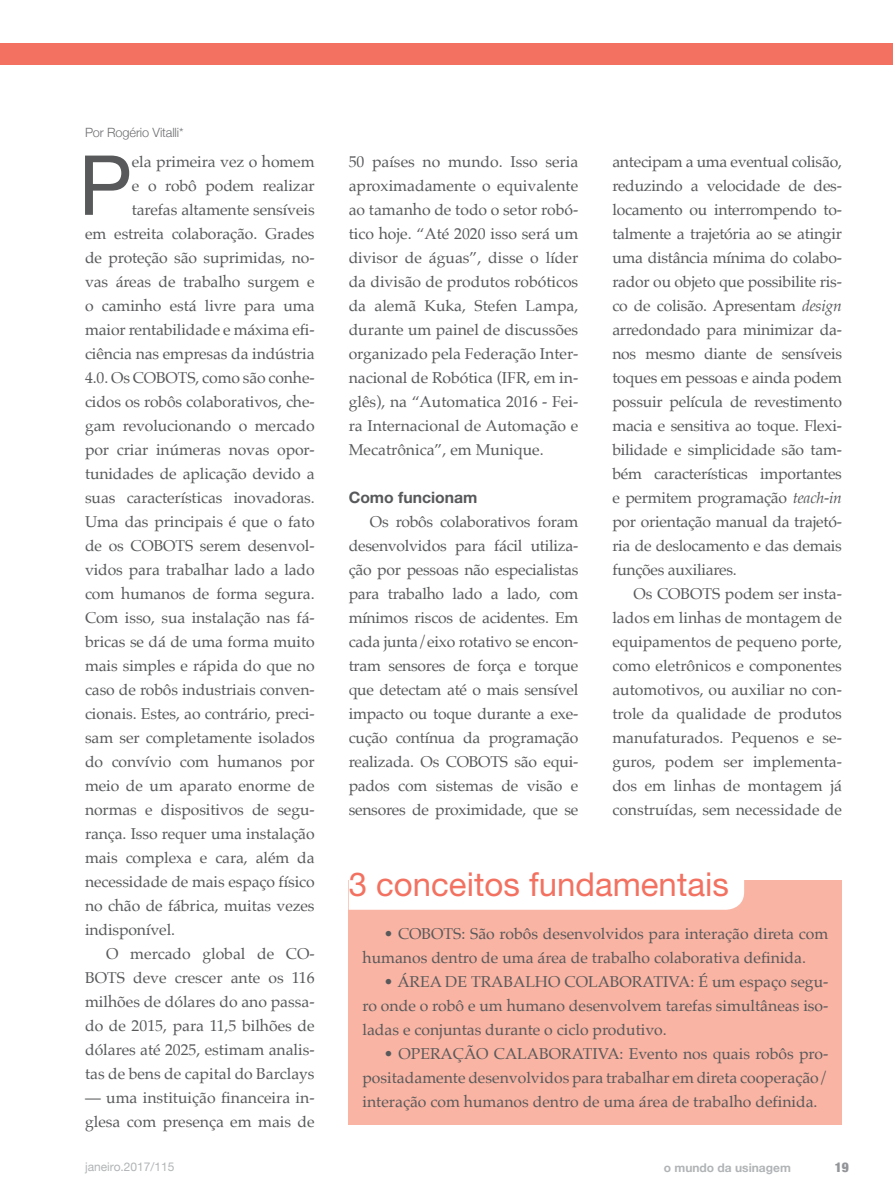
<style>
.page{position:relative;width:893px;height:1191px;background:#fff}
.page>*{position:absolute;margin:0;border:0;box-sizing:border-box;transform-origin:0 0}
.t1{font:82.95px "Helvetica Neue";color:#58595b}
.t2{font:33px "Helvetica Neue LT Std";color:#f37160}
.t3{font:15.75px/24px "Palatino";letter-spacing:-.005em;color:#58595b;text-align:justify}
.t4{font:700 15.75px "Helvetica Neue LT Std";color:#58595b}
.t5{font:900 condensed 13.5px "Helvetica Neue";color:#939598}
.t6{font:300 12.75px "Helvetica Neue";letter-spacing:-.01em;color:#6d6e71}
.t7{font:12px "Helvetica Neue";color:#b1b4b6}
.t8{font:700 12px "Helvetica Neue";color:#b1b4b6}
.s1{font-style:italic}
</style>
<div class="page">
<div style="left:0;top:43px;width:893px;height:21px;background:#f37160"></div>
<div style="left:349px;top:880px;width:493px;height:244px;background:#f9b4a3"></div>
<div style="left:349px;top:880px;width:395px;height:29px;background:#fff"></div>
<p class="t6" style="left:85px;top:122px;width:100px">Por Rogério Vitalli*</p>
<h1 class="t1" style="left:79px;top:125px;width:55px">P</h1>
<p class="t3" style="left:132px;top:149px;width:184px">ela primeira vez o homem</p>
<p class="t3" style="left:132px;top:173px;width:184px">e o robô podem realizar</p>
<p class="t3" style="left:132px;top:197px;width:184px">tarefas altamente sensíveis</p>
<p class="t3" style="left:85px;top:221px;width:231px">em estreita colaboração. Grades</p>
<p class="t3" style="left:85px;top:245px;width:231px">de proteção são suprimidas, no-</p>
<p class="t3" style="left:85px;top:269px;width:231px">vas áreas de trabalho surgem e</p>
<p class="t3" style="left:85px;top:293px;width:231px">o caminho está livre para uma</p>
<p class="t3" style="left:85px;top:317px;width:231px">maior rentabilidade e máxima efi-</p>
<p class="t3" style="left:85px;top:341px;width:231px">ciência nas empresas da indústria</p>
<p class="t3" style="left:85px;top:365px;width:231px">4.0. Os COBOTS, como são conhe-</p>
<p class="t3" style="left:85px;top:389px;width:231px">cidos os robôs colaborativos, che-</p>
<p class="t3" style="left:85px;top:413px;width:231px">gam revolucionando o mercado</p>
<p class="t3" style="left:85px;top:437px;width:231px">por criar inúmeras novas opor-</p>
<p class="t3" style="left:85px;top:461px;width:231px">tunidades de aplicação devido a</p>
<p class="t3" style="left:85px;top:485px;width:231px">suas características inovadoras.</p>
<p class="t3" style="left:85px;top:509px;width:231px">Uma das principais é que o fato</p>
<p class="t3" style="left:85px;top:533px;width:231px">de os COBOTS serem desenvol-</p>
<p class="t3" style="left:85px;top:557px;width:231px">vidos para trabalhar lado a lado</p>
<p class="t3" style="left:85px;top:581px;width:231px">com humanos de forma segura.</p>
<p class="t3" style="left:85px;top:605px;width:231px">Com isso, sua instalação nas fá-</p>
<p class="t3" style="left:85px;top:629px;width:231px">bricas se dá de uma forma muito</p>
<p class="t3" style="left:85px;top:653px;width:231px">mais simples e rápida do que no</p>
<p class="t3" style="left:85px;top:677px;width:231px">caso de robôs industriais conven-</p>
<p class="t3" style="left:85px;top:701px;width:231px">cionais. Estes, ao contrário, preci-</p>
<p class="t3" style="left:85px;top:725px;width:231px">sam ser completamente isolados</p>
<p class="t3" style="left:85px;top:749px;width:231px">do convívio com humanos por</p>
<p class="t3" style="left:85px;top:773px;width:231px">meio de um aparato enorme de</p>
<p class="t3" style="left:85px;top:797px;width:231px">normas e dispositivos de segu-</p>
<p class="t3" style="left:85px;top:821px;width:231px">rança. Isso requer uma instalação</p>
<p class="t3" style="left:85px;top:845px;width:231px">mais complexa e cara, além da</p>
<p class="t3" style="left:85px;top:869px;width:231px">necessidade de mais espaço físico</p>
<p class="t3" style="left:85px;top:893px;width:231px">no chão de fábrica, muitas vezes</p>
<p class="t3" style="left:85px;top:917px;width:92px">indisponível.</p>
<p class="t3" style="left:106px;top:941px;width:210px">O mercado global de CO-</p>
<p class="t3" style="left:85px;top:965px;width:231px">BOTS deve crescer ante os 116</p>
<p class="t3" style="left:85px;top:989px;width:231px">milhões de dólares do ano passa-</p>
<p class="t3" style="left:85px;top:1013px;width:231px">do de 2015, para 11,5 bilhões de</p>
<p class="t3" style="left:85px;top:1037px;width:231px">dólares até 2025, estimam analis-</p>
<p class="t3" style="left:85px;top:1061px;width:231px">tas de bens de capital do Barclays</p>
<p class="t3" style="left:85px;top:1085px;width:231px">— uma instituição financeira in&shy;glesa com presença em mais de</p>
<p class="t3" style="left:349px;top:149px;width:231px">50 países no mundo. Isso seria aproximadamente o equivalente ao tamanho de todo o setor robó&shy;tico hoje. “Até 2020 isso será um divisor de águas”, disse o líder da divisão de produtos robóticos da alemã Kuka, Stefen Lampa, durante um painel de discussões organizado pela Federação Inter&shy;nacional de Robótica (IFR, em in&shy;glês), na “Automatica 2016 - Fei&shy;ra Internacional de Automação e Mecatrônica”, em Munique.</p>
<p class="t4" style="left:349px;top:488px;width:130px">Como funcionam</p>
<p class="t3" style="left:349px;top:510px;width:231px;text-indent:21px">Os robôs colaborativos foram desenvolvidos para fácil utiliza&shy;ção por pessoas não especialistas para trabalho lado a lado, com mínimos riscos de acidentes. Em cada junta/eixo rotativo se encon&shy;tram sensores de força e torque que detectam até o mais sensível impacto ou toque durante a exe&shy;cução contínua da programação realizada. Os COBOTS são equi&shy;pados com sistemas de visão e sensores de proximidade, que se</p>
<p class="t3" style="left:612px;top:150px;width:231px">antecipam a uma eventual colisão, reduzindo a velocidade de des&shy;locamento ou interrompendo to&shy;talmente a trajetória ao se atingir uma distância mínima do colabo&shy;rador ou objeto que possibilite ris&shy;co de colisão. Apresentam <span class="s1">design </span>arredondado para minimizar da&shy;nos mesmo diante de sensíveis toques em pessoas e ainda podem possuir película de revestimento macia e sensitiva ao toque. Flexi&shy;bilidade e simplicidade são tam&shy;bém características importantes e permitem programação <span class="s1">teach-in </span>por orientação manual da trajetó&shy;ria de deslocamento e das demais funções auxiliares.</p>
<p class="t3" style="left:612px;top:582px;width:231px;text-indent:21px">Os COBOTS podem ser insta&shy;lados em linhas de montagem de equipamentos de pequeno porte, como eletrônicos e componentes automotivos, ou auxiliar no con&shy;trole da qualidade de produtos manufaturados. Pequenos e se&shy;guros, podem ser implementa&shy;dos em linhas de montagem já construídas, sem necessidade de</p>
<h2 class="t2" style="left:349px;top:864px;width:382px">3 conceitos fundamentais</h2>
<p class="t3" style="left:362px;top:921px;width:467px;text-indent:21px">• COBOTS: São robôs desenvolvidos para interação direta com humanos dentro de uma área de trabalho colaborativa definida.</p>
<p class="t3" style="left:362px;top:969px;width:467px;text-indent:21px">• ÁREA DE TRABALHO COLABORATIVA: É um espaço segu&shy;ro onde o robô e um humano desenvolvem tarefas simultâneas iso&shy;ladas e conjuntas durante o ciclo produtivo.</p>
<p class="t3" style="left:362px;top:1041px;width:467px;text-indent:21px">• OPERAÇÃO CALABORATIVA: Evento nos quais robôs pro&shy;positadamente desenvolvidos para trabalhar em direta cooperação/ interação com humanos dentro de uma área de trabalho definida.</p>
<p class="t7" style="left:85px;top:1158px;width:91px">janeiro.2017/115</p>
<p class="t8" style="left:664px;top:1157px;width:129px">o mundo da usinagem</p>
<p class="t5" style="left:835px;top:1155px;width:16px">19</p>
</div>
